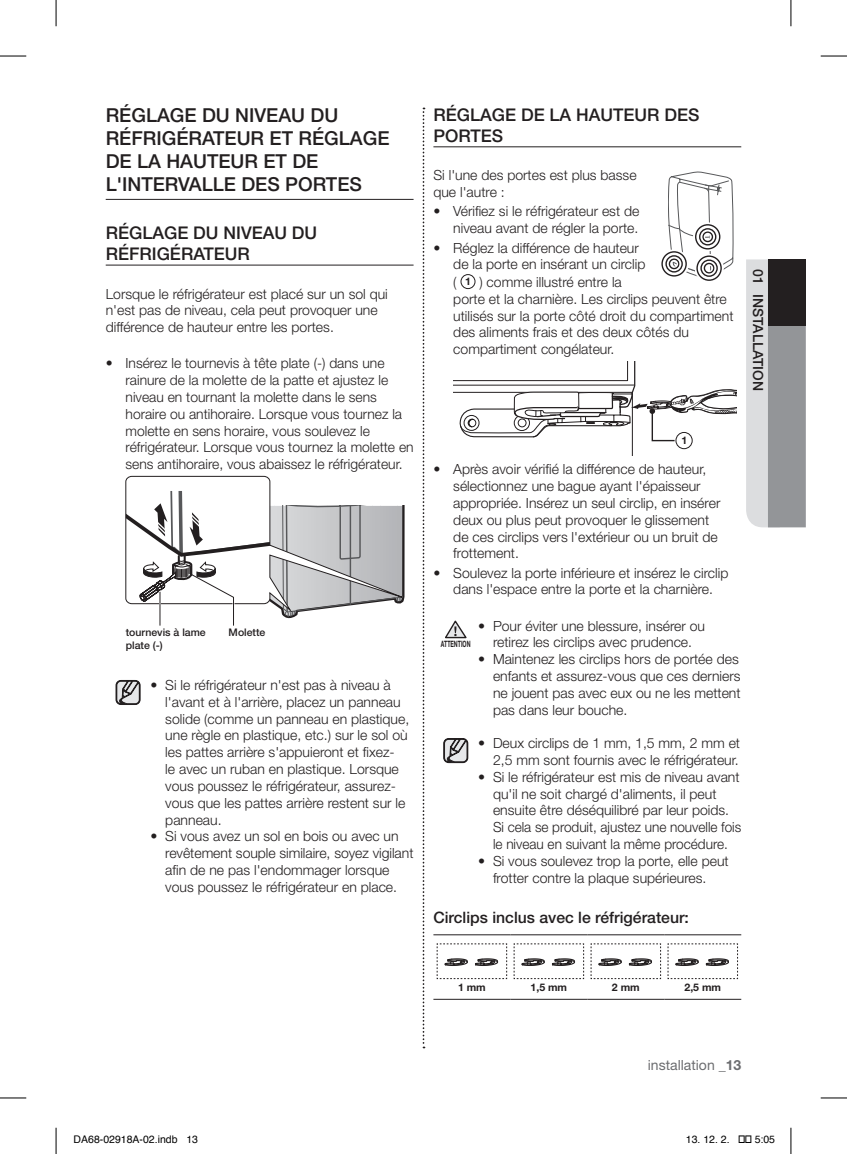
<style>
.page{position:relative;width:847px;height:1154px;background:#fff}
.page>*{position:absolute;margin:0;border:0;box-sizing:border-box;transform-origin:0 0}
.Level_1_Title{font:500 19.25px/23.1px "Helvetica Neue LT Pro";color:#231f20}
.Level_2_Title{font:500 17.5px/21px "Helvetica Neue LT Pro";color:#231f20}
.Level_1_Headline{font:500 15.75px "Helvetica Neue LT Pro";color:#231f20}
.Level_1_Body{font:300 14px/16.8px "Helvetica Neue LT Pro";color:#231f20}
.t1{font:14px "Helvetica Neue LT Pro";color:#6c6d70}
.t2{font:500 14px "Helvetica Neue LT Pro";color:#231f20}
.t3{font:10.5px "Helvetica";color:#000}
.t4{font:500 10.5px/12.6px "Helvetica Neue LT Pro";color:#231f20}
.t5{font:700 10.5px "Helvetica Neue LT Pro";color:#231f20}
.t6{font:700 8.75px "Helvetica Neue LT Pro";color:#231f20;scale:.6 1}
.s1{font-weight:700}
</style>
<div class="page">
<svg style="left:746px;top:259px;width:59px;height:268px"></svg>
<div style="left:767px;top:259px;width:38px;height:67px;background:#231f20"></div>
<hr style="left:106px;top:199px;width:307px;height:1px;background:#231f20">
<hr style="left:106px;top:265px;width:307px;height:1px;background:#231f20">
<svg style="left:125px;top:476px;width:279px;height:150px"></svg>
<svg style="left:115px;top:680px;width:26px;height:25px"></svg>
<hr style="left:433px;top:146px;width:308px;height:1px;background:#231f20">
<svg style="left:461px;top:275px;width:14px;height:14px"></svg>
<div style="left:460px;top:274px;width:15px;height:15px;border:1px solid #231f20;border-radius:50%"></div>
<svg style="left:464px;top:276px;width:7px;height:11px"></svg>
<hr style="left:433px;top:934px;width:77px;height:1px;background:#231f20">
<hr style="left:510px;top:934px;width:77px;height:1px;background:#231f20">
<hr style="left:587px;top:934px;width:77px;height:1px;background:#231f20">
<hr style="left:664px;top:934px;width:77px;height:1px;background:#231f20">
<hr style="left:433px;top:999px;width:77px;height:1px;background:#231f20">
<hr style="left:510px;top:999px;width:77px;height:1px;background:#231f20">
<hr style="left:587px;top:999px;width:77px;height:1px;background:#231f20">
<hr style="left:664px;top:999px;width:77px;height:1px;background:#231f20">
<svg style="left:436px;top:943px;width:71px;height:37px"></svg>
<svg style="left:513px;top:943px;width:71px;height:37px"></svg>
<svg style="left:590px;top:943px;width:71px;height:37px"></svg>
<svg style="left:667px;top:943px;width:71px;height:37px"></svg>
<svg style="left:453px;top:361px;width:283px;height:94px"></svg>
<svg style="left:445px;top:620px;width:22px;height:19px"></svg>
<svg style="left:443px;top:738px;width:25px;height:26px"></svg>
<svg style="left:422px;top:108px;width:2px;height:940px"></svg>
<svg style="left:668px;top:172px;width:65px;height:104px"></svg>
<svg style="left:693px;top:222px;width:28px;height:29px"></svg>
<div style="left:694px;top:224px;width:26px;height:25px;border:1px solid #231f20;border-radius:50%"></div>
<svg style="left:663px;top:249px;width:25px;height:28px"></svg>
<div style="left:661px;top:251px;width:25px;height:26px;border:1px solid #231f20;border-radius:50%"></div>
<svg style="left:694px;top:254px;width:29px;height:27px"></svg>
<div style="left:696px;top:255px;width:25px;height:26px;border:1px solid #231f20;border-radius:50%"></div>
<svg style="left:0;top:56px;width:26px;height:1px"></svg>
<svg style="left:820px;top:56px;width:26px;height:1px"></svg>
<svg style="left:0;top:1097px;width:26px;height:1px"></svg>
<svg style="left:820px;top:1097px;width:26px;height:1px"></svg>
<svg style="left:56px;top:0;width:1px;height:26px"></svg>
<svg style="left:56px;top:1128px;width:1px;height:26px"></svg>
<svg style="left:790px;top:0;width:1px;height:26px"></svg>
<svg style="left:790px;top:1128px;width:1px;height:26px"></svg>
<p class="Level_1_Title" style="left:106px;top:104px;width:285px">RÉGLAGE DU NIVEAU DU<br>RÉFRIGÉRATEUR ET RÉGLAGE<br>DE LA HAUTEUR ET DE<br>L'INTERVALLE DES PORTES</p>
<p class="Level_2_Title" style="left:106px;top:222px;width:213px">RÉGLAGE DU NIVEAU DU<br>RÉFRIGÉRATEUR</p>
<p class="Level_1_Body" style="left:106px;top:285px;width:283px">Lorsque le réfrigérateur est placé sur un sol qui n'est pas de niveau, cela peut provoquer une différence de hauteur entre les portes.</p>
<p class="Level_1_Body" style="left:125px;top:355px;width:289px;text-indent:-20px">• Insérez le tournevis à tête plate (-) dans une rainure de la molette de la patte et ajustez le niveau en tournant la molette dans le sens horaire ou antihoraire. Lorsque vous tournez la molette en sens horaire, vous soulevez le réfrigérateur. Lorsque vous tournez la molette en sens antihoraire, vous abaissez le réfrigérateur.</p>
<p class="t4" style="left:126px;top:626px;width:81px">tournevis à lame plate (-)</p>
<p class="t4" style="left:228px;top:626px;width:38px">Molette</p>
<p class="Level_1_Body" style="left:165px;top:676px;width:245px;text-indent:-15px">• Si le réfrigérateur n'est pas à niveau à l'avant et à l'arrière, placez un panneau solide (comme un panneau en plastique, une règle en plastique, etc.) sur le sol où les pattes arrière s'appuieront et fixez-<br>le avec un ruban en plastique. Lorsque vous poussez le réfrigérateur, assurez&shy;vous que les pattes arrière restent sur le panneau.</p>
<p class="Level_1_Body" style="left:165px;top:827px;width:249px;text-indent:-15px">• Si vous avez un sol en bois ou avec un revêtement souple similaire, soyez vigilant afin de ne pas l'endommager lorsque vous poussez le réfrigérateur en place.</p>
<p class="Level_2_Title" style="left:433px;top:104px;width:267px">RÉGLAGE DE LA HAUTEUR DES<br>PORTES</p>
<p class="Level_1_Body" style="left:433px;top:167px;width:205px">Si l'une des portes est plus basse que l'autre :</p>
<p class="Level_1_Body" style="left:433px;top:203px;width:207px;text-align:right">• Vérifiez si le réfrigérateur est de niveau avant de régler la porte.</p>
<p class="Level_1_Body" style="left:453px;top:239px;width:193px;text-indent:-20px">• Réglez la différence de hauteur de la porte en insérant un circlip (</p>
<p class="Level_1_Body" style="left:453px;top:273px;width:282px;text-indent:26px">) comme illustré entre la<br>porte et la charnière. Les circlips peuvent être utilisés sur la porte côté droit du compartiment des aliments frais et des deux côtés du compartiment congélateur.</p>
<p class="t5" style="left:465px;top:275px;width:7px">1</p>
<p class="t2" style="left:766px;top:269px;width:122px;rotate:90deg">01 installation</p>
<p class="t5" style="left:681px;top:434px;width:7px">1</p>
<p class="Level_1_Body" style="left:453px;top:461px;width:268px;text-indent:-20px">• Après avoir vérifié la différence de hauteur, sélectionnez une bague ayant l'épaisseur appropriée. Insérez un seul circlip, en insérer deux ou plus peut provoquer le glissement de ces circlips vers l'extérieur ou un bruit de frottement.</p>
<p class="Level_1_Body" style="left:433px;top:564px;width:296px;text-align:center">• Soulevez la porte inférieure et insérez le circlip dans l'espace entre la porte et la charnière.</p>
<p class="Level_1_Body" style="left:478px;top:617px;width:228px;text-align:center">• Pour éviter une blessure, insérer ou retirez les circlips avec prudence.</p>
<p class="Level_1_Body" style="left:493px;top:650px;width:249px;text-indent:-15px">• Maintenez les circlips hors de portée des enfants et assurez-vous que ces derniers ne jouent pas avec eux ou ne les mettent pas dans leur bouche.</p>
<p class="Level_1_Body" style="left:478px;top:734px;width:263px;text-align:right">• Deux circlips de 1 mm, 1,5 mm, 2 mm et<br>2,5 mm sont fournis avec le réfrigérateur.</p>
<p class="Level_1_Body" style="left:493px;top:768px;width:250px;text-indent:-15px">• Si le réfrigérateur est mis de niveau avant qu'il ne soit chargé d'aliments, il peut ensuite être déséquilibré par leur poids.<br>Si cela se produit, ajustez une nouvelle fois le niveau en suivant la même procédure.</p>
<p class="Level_1_Body" style="left:478px;top:852px;width:252px;text-align:center">• Si vous soulevez trop la porte, elle peut frotter contre la plaque supérieures.</p>
<p class="Level_1_Headline" style="left:433px;top:908px;width:257px">Circlips inclus avec le réfrigérateur:</p>
<p class="t6" style="left:441px;top:638px;width:51px">ATTENTION</p>
<p class="t5" style="left:458px;top:980px;width:29px">1 mm</p>
<p class="t5" style="left:530px;top:980px;width:38px">1,5 mm</p>
<p class="t5" style="left:611px;top:980px;width:29px">2 mm</p>
<p class="t5" style="left:684px;top:980px;width:38px">2,5 mm</p>
<p class="t1" style="left:647px;top:1056px;width:95px">installation <span class="s1">_13</span></p>
<p class="t3" style="left:74px;top:1131px;width:126px">DA68-02918A-02.indb 13</p>
<p class="t3" style="left:685px;top:1131px;width:45px">13. 12. 2.</p>
<p class="t3" style="left:754px;top:1131px;width:22px">5:05</p>
</div>
